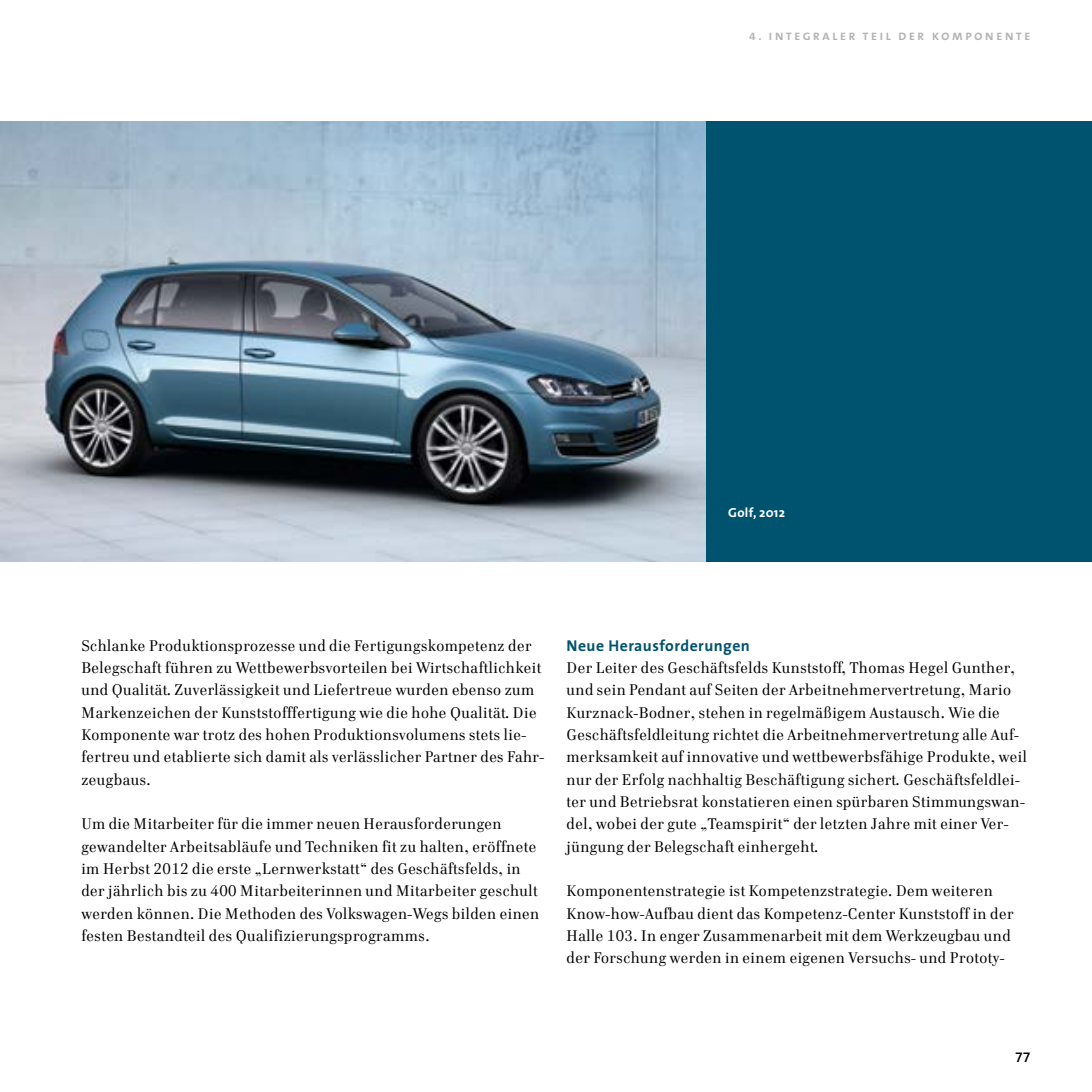
<style>
.page{position:relative;width:1092px;height:1092px;background:#fff}
.page>*{position:absolute;margin:0;border:0;box-sizing:border-box;transform-origin:0 0}
.t1{font:15.75px/22.4px "Cellini TF";letter-spacing:.03em;color:#000}
.t2{font:700 15.75px "The Sans";letter-spacing:.03em;color:#00536f}
.t3{font:14px "The Sans Semi Bold Caps";letter-spacing:.15em;color:#b1b2b3}
.t4{font:14px "The Sans Semi Bold Expert";color:#000}
.t5{font:700 13.12px "The Sans";letter-spacing:.02em;color:#fff}
.s1{font-family:"The Sans Expert";font-size:17.85px}
</style>
<div class="page">
<div style="left:706px;top:121px;width:385px;height:440px;background:#00536f"></div>
<img style="left:0;top:121px;width:706px;height:440px">
<p class="t3" style="left:749px;top:23px;width:283px"><span class="s1">e</span>. integraler teil der komponente</p>
<p class="t5" style="left:728px;top:501px;width:58px">Golf, 2012</p>
<p class="t1" style="left:81px;top:634px;width:464px">Schlanke Produktionsprozesse und die Fertigungskompetenz der Belegschaft führen zu Wettbewerbsvorteilen bei Wirtschaftlichkeit und Qualität. Zuverlässigkeit und Liefertreue wurden ebenso zum Markenzeichen der Kunststofffertigung wie die hohe Qualität. Die Komponente war trotz des hohen Produktionsvolumens stets lie&shy;fertreu und etablierte sich damit als verlässlicher Partner des Fahr&shy;zeugbaus.</p>
<p class="t1" style="left:81px;top:812px;width:459px">Um die Mitarbeiter für die immer neuen Herausforderungen gewandelter Arbeitsabläufe und Techniken fit zu halten, eröffnete im Herbst 2012 die erste „Lernwerkstatt“ des Geschäftsfelds, in der jährlich bis zu 400 Mitarbeiterinnen und Mitarbeiter geschult werden können. Die Methoden des Volkswagen-Wegs bilden einen festen Bestandteil des Qualifizierungsprogramms.</p>
<p class="t2" style="left:566px;top:632px;width:185px">Neue Herausforderungen</p>
<p class="t1" style="left:566px;top:656px;width:462px">Der Leiter des Geschäftsfelds Kunststoff, Thomas Hegel Gunther, und sein Pendant auf Seiten der Arbeitnehmervertretung, Mario Kurznack-Bodner, stehen in regelmäßigem Austausch. Wie die Geschäftsfeldleitung richtet die Arbeitnehmervertretung alle Auf&shy;merksamkeit auf innovative und wettbewerbsfähige Produkte, weil nur der Erfolg nachhaltig Beschäftigung sichert. Geschäftsfeldlei&shy;ter und Betriebsrat konstatieren einen spürbaren Stimmungswan&shy;del, wobei der gute „Teamspirit“ der letzten Jahre mit einer Ver&shy;jüngung der Belegschaft einhergeht.</p>
<p class="t1" style="left:566px;top:879px;width:448px">Komponentenstrategie ist Kompetenzstrategie. Dem weiteren Know-how-Aufbau dient das Kompetenz-Center Kunststoff in der Halle 103. In enger Zusammenarbeit mit dem Werkzeugbau und der Forschung werden in einem eigenen Versuchs- und Prototy-</p>
<p class="t4" style="left:1015px;top:1045px;width:17px">77</p>
</div>
